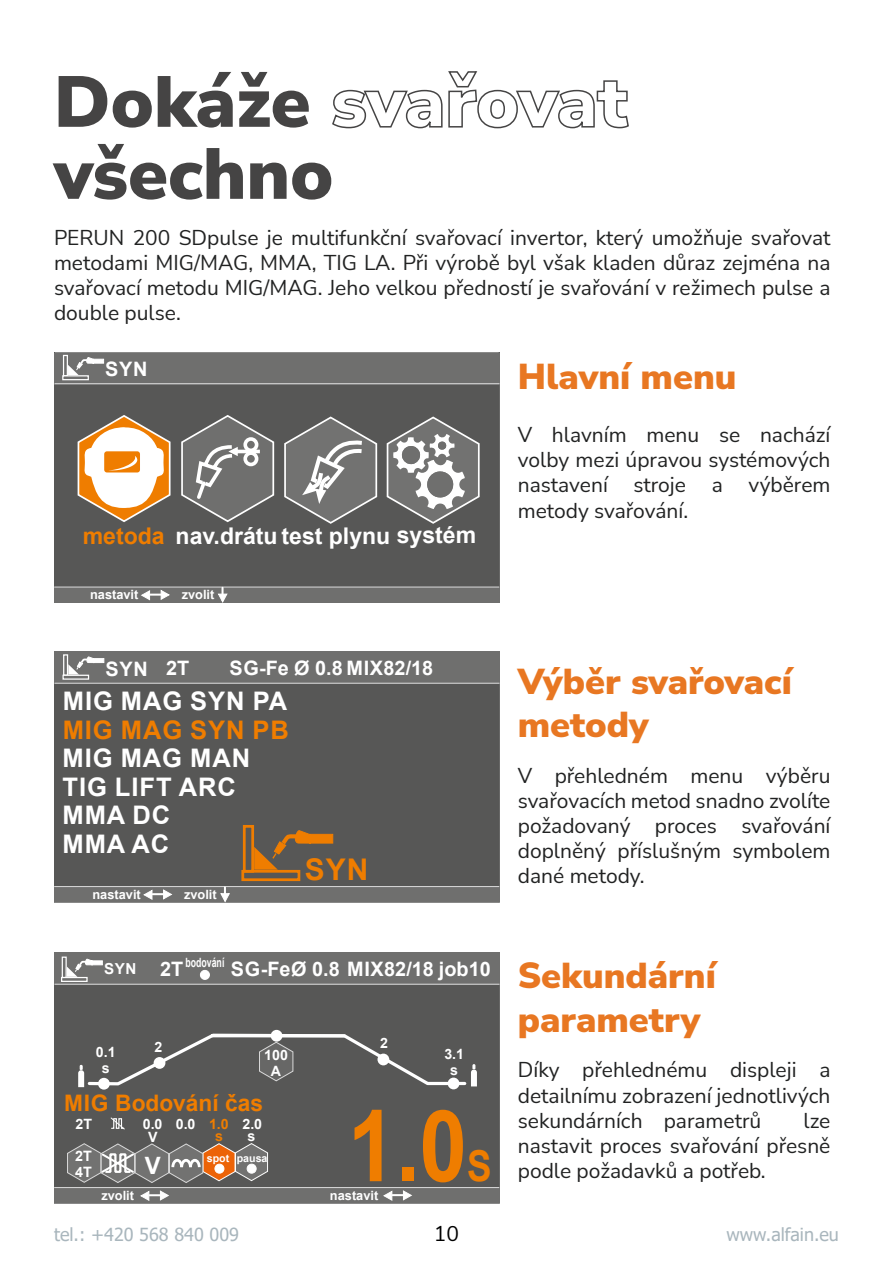
<style>
.page{position:relative;width:893px;height:1263px;background:#fff}
.page>*{position:absolute;margin:0;border:0;box-sizing:border-box;transform-origin:0 0}
.t1{font:700 99.45px "Arial";color:#ef7d00;scale:.86 1}
.t2{font:900 72px/72px "Nunito Sans";color:#454444}
.t3{font:700 42.6px "Arial";color:#ef7d00;scale:.86 1}
.t4{font:900 36px/43.2px "Nunito Sans";color:#e87722}
.t5{font:700 29.85px "Arial";color:#ef7d00}
.t6{font:700 25.5px/28.5px "Arial";letter-spacing:.035em;color:#fff}
.t7{font:700 25.5px "Arial";letter-spacing:.035em;color:#ef7d00}
.t8{font:700 23.85px "Arial";color:#fff}
.t9{font:700 23.1px "Arial";color:#fff}
.t10{font:700 22.8px "Arial";color:#ef7d00}
.t11{font:21px/25.2px "Nunito Sans";color:#212222;text-align:justify}
.t12{font:21px "Nunito Sans";color:#000}
.t13{font:700 19.95px "Arial";letter-spacing:.02em;color:#fff}
.t14{font:700 19.95px "Arial";color:#fff}
.t15{font:18px "Tahoma";color:#a9b6bd}
.t16{font:700 15.15px "Arial";color:#fff}
.t17{font:700 14.25px/15.9px "Arial";color:#fff;text-align:center}
.t18{font:700 14.25px/12.5px "Arial";color:#ef7d00}
.t19{font:700 13.5px "Arial";color:#fff}
.t20{font:700 12.75px "Arial";color:#fff}
.t21{font:700 12.75px "Arial";color:#fff;scale:.69 1}
.t22{font:700 10.65px "Arial";color:#fff}
.s1{color:#ef7d00}
.s2{font-size:19.95px}
.s3{color:#fff}
</style>
<div class="page">
<div style="left:54px;top:384px;width:446px;height:219px;background:#575756"></div>
<div style="left:54px;top:353px;width:446px;height:31px;background:#6f6f6e"></div>
<div style="left:54px;top:587px;width:445px;height:15px;background:#6f6f6e"></div>
<hr style="left:54px;top:587px;width:445px;height:1px;background:#dadada">
<hr style="left:55px;top:383px;width:444px;height:1px;background:#dadada">
<svg style="left:76px;top:413px;width:96px;height:110px"></svg>
<svg style="left:385px;top:415px;width:96px;height:110px"></svg>
<svg style="left:141px;top:589px;width:29px;height:12px"></svg>
<svg style="left:217px;top:588px;width:11px;height:15px"></svg>
<svg style="left:283px;top:415px;width:96px;height:116px;background:#7a7a7a"></svg>
<svg style="left:180px;top:413px;width:96px;height:110px;background:#7a7a79"></svg>
<div style="left:63px;top:355px;width:5px;height:21px;border:1px solid #fff"></div>
<svg style="left:68px;top:357px;width:36px;height:18px"></svg>
<div style="left:62px;top:375px;width:27px;height:5px;border:1px solid #fff"></div>
<div style="left:54px;top:652px;width:445px;height:250px;background:#575756"></div>
<div style="left:54px;top:651px;width:446px;height:33px;background:#6f6f6e"></div>
<div style="left:54px;top:886px;width:445px;height:16px;background:#6f6f6e"></div>
<hr style="left:54px;top:886px;width:445px;height:1px;background:#dadada">
<hr style="left:55px;top:683px;width:444px;height:1px;background:#dadada">
<div style="left:241px;top:870px;width:59px;height:11px;border:3px solid #ef7d00"></div>
<div style="left:243px;top:825px;width:11px;height:48px;border:3px solid #ef7d00"></div>
<svg style="left:254px;top:830px;width:79px;height:40px"></svg>
<svg style="left:143px;top:889px;width:30px;height:11px"></svg>
<svg style="left:220px;top:887px;width:11px;height:16px"></svg>
<div style="left:63px;top:654px;width:5px;height:22px;border:1px solid #fff"></div>
<svg style="left:68px;top:657px;width:36px;height:18px"></svg>
<div style="left:62px;top:675px;width:27px;height:5px;border:1px solid #fff"></div>
<div style="left:54px;top:953px;width:445px;height:250px;background:#575756"></div>
<div style="left:448px;top:1077px;width:11px;height:12px;background:#fff;border-radius:50%"></div>
<div style="left:98px;top:1078px;width:12px;height:11px;background:#fff;border-radius:50%"></div>
<div style="left:54px;top:952px;width:446px;height:33px;background:#6f6f6e"></div>
<div style="left:54px;top:1187px;width:445px;height:16px;background:#6f6f6e"></div>
<hr style="left:54px;top:1187px;width:445px;height:1px;background:#dadada">
<hr style="left:55px;top:984px;width:444px;height:1px;background:#dadada">
<div style="left:62px;top:956px;width:5px;height:22px;border:1px solid #fff"></div>
<svg style="left:67px;top:959px;width:35px;height:18px"></svg>
<div style="left:61px;top:977px;width:27px;height:5px;border:1px solid #fff"></div>
<svg style="left:140px;top:1190px;width:29px;height:11px"></svg>
<svg style="left:383px;top:1190px;width:29px;height:11px"></svg>
<svg style="left:78px;top:1031px;width:399px;height:56px"></svg>
<hr style="left:213px;top:1034px;width:131px;height:3px;background:#fff">
<div style="left:200px;top:970px;width:9px;height:9px;background:#fff;border-radius:50%"></div>
<div style="left:200px;top:970px;width:10px;height:10px;border:1px solid #fff;border-radius:50%"></div>
<svg style="left:67px;top:1143px;width:201px;height:40px"></svg>
<svg style="left:110px;top:1117px;width:15px;height:13px"></svg>
<h2 class="t2" style="left:54px;top:63px;width:576px">Dokáže svařovat všechno</h2>
<p class="t11" style="left:54px;top:224px;width:778px">PERUN 200 SDpulse je multifunkční svařovací invertor, který umožňuje svařovat metodami MIG/MAG, MMA, TIG LA. Při výrobě byl však kladen důraz zejména na svařovací metodu MIG/MAG. Jeho velkou předností je svařování v režimech pulse a double pulse.</p>
<p class="t13" style="left:105px;top:355px;width:44px">SYN</p>
<p class="t9" style="left:83px;top:519px;width:395px"><span class="s1">metoda</span> nav.drátu test plynu systém</p>
<p class="t20" style="left:90px;top:586px;width:50px">nastavit</p>
<p class="t20" style="left:182px;top:586px;width:34px">zvolit</p>
<p class="t13" style="left:106px;top:654px;width:85px">SYN 2T</p>
<p class="t13" style="left:229px;top:654px;width:205px">SG-Fe Ø 0.8 MIX82/18</p>
<p class="t6" style="left:63px;top:687px;width:226px">MIG MAG SYN PA</p>
<p class="t7" style="left:63px;top:712px;width:228px">MIG MAG SYN PB</p>
<p class="t6" style="left:63px;top:744px;width:189px">MIG MAG MAN<br>TIG LIFT ARC<br>MMA DC<br>MMA AC</p>
<p class="t20" style="left:92px;top:885px;width:50px">nastavit</p>
<p class="t20" style="left:184px;top:885px;width:34px">zvolit</p>
<h3 class="t5" style="left:305px;top:848px;width:65px">SYN</h3>
<p class="t21" style="left:185px;top:953px;width:58px">bodování</p>
<p class="t16" style="left:104px;top:958px;width:81px">SYN <span class="s2">2T</span></p>
<p class="t14" style="left:231px;top:955px;width:261px">SG-FeØ 0.8 MIX82/18 job10</p>
<p class="t19" style="left:90px;top:967px;width:30px">SYN</p>
<p class="t17" style="left:155px;top:1039px;width:9px">2</p>
<p class="t17" style="left:380px;top:1035px;width:9px">2</p>
<p class="t17" style="left:96px;top:1044px;width:21px">0.1 s</p>
<p class="t17" style="left:444px;top:1046px;width:21px">3.1 s</p>
<p class="t17" style="left:264px;top:1047px;width:25px">100<br>A</p>
<p class="t10" style="left:64px;top:1087px;width:201px">MIG Bodování čas</p>
<p class="t17" style="left:143px;top:1117px;width:21px;line-height:13.2px">0.0<br>V</p>
<p class="t17" style="left:76px;top:1116px;width:18px">2T</p>
<p class="t17" style="left:176px;top:1116px;width:21px">0.0</p>
<p class="t17" style="left:75px;top:1148px;width:18px;text-align:left">2T<br>4T</p>
<p class="t8" style="left:145px;top:1149px;width:17px">V</p>
<p class="t18" style="left:215px;top:1118px;width:49px;text-indent:-6px">1.0 <span class="s3">2.0 </span>s</p>
<p class="t17" style="left:248px;top:1128px;width:9px">s</p>
<p class="t22" style="left:207px;top:1150px;width:62px">spot pausa</p>
<h1 class="t1" style="left:348px;top:1076px;width:140px">1.0</h1>
<h3 class="t3" style="left:467px;top:1136px;width:30px">S</h3>
<p class="t20" style="left:101px;top:1186px;width:34px">zvolit</p>
<p class="t20" style="left:330px;top:1186px;width:50px">nastavit</p>
<h3 class="t4" style="left:518px;top:354px;width:220px">Hlavní menu</h3>
<p class="t11" style="left:518px;top:421px;width:314px">V hlavním menu se nachází volby mezi úpravou systémových nastavení stroje a výběrem metody svařování.</p>
<h3 class="t4" style="left:518px;top:658px;width:275px">Výběr svařovací metody</h3>
<p class="t11" style="left:518px;top:762px;width:314px">V přehledném menu výběru svařovacích metod snadno zvolíte požadovaný proces svařování doplněný příslušným symbolem dané metody.</p>
<h3 class="t4" style="left:518px;top:953px;width:200px">Sekundární parametry</h3>
<p class="t11" style="left:518px;top:1057px;width:314px">Díky přehlednému displeji a detailnímu zobrazení jednotlivých sekundárních parametrů</p>
<p class="t11" style="left:518px;top:1107px;width:314px;text-indent:286px">lze nastavit proces svařování přesně podle požadavků a potřeb.</p>
<p class="t15" style="left:54px;top:1222px;width:187px">tel.: +420 568 840 009</p>
<p class="t12" style="left:434px;top:1219px;width:27px">10</p>
<p class="t15" style="left:726px;top:1222px;width:114px">www.alfain.eu</p>
</div>
